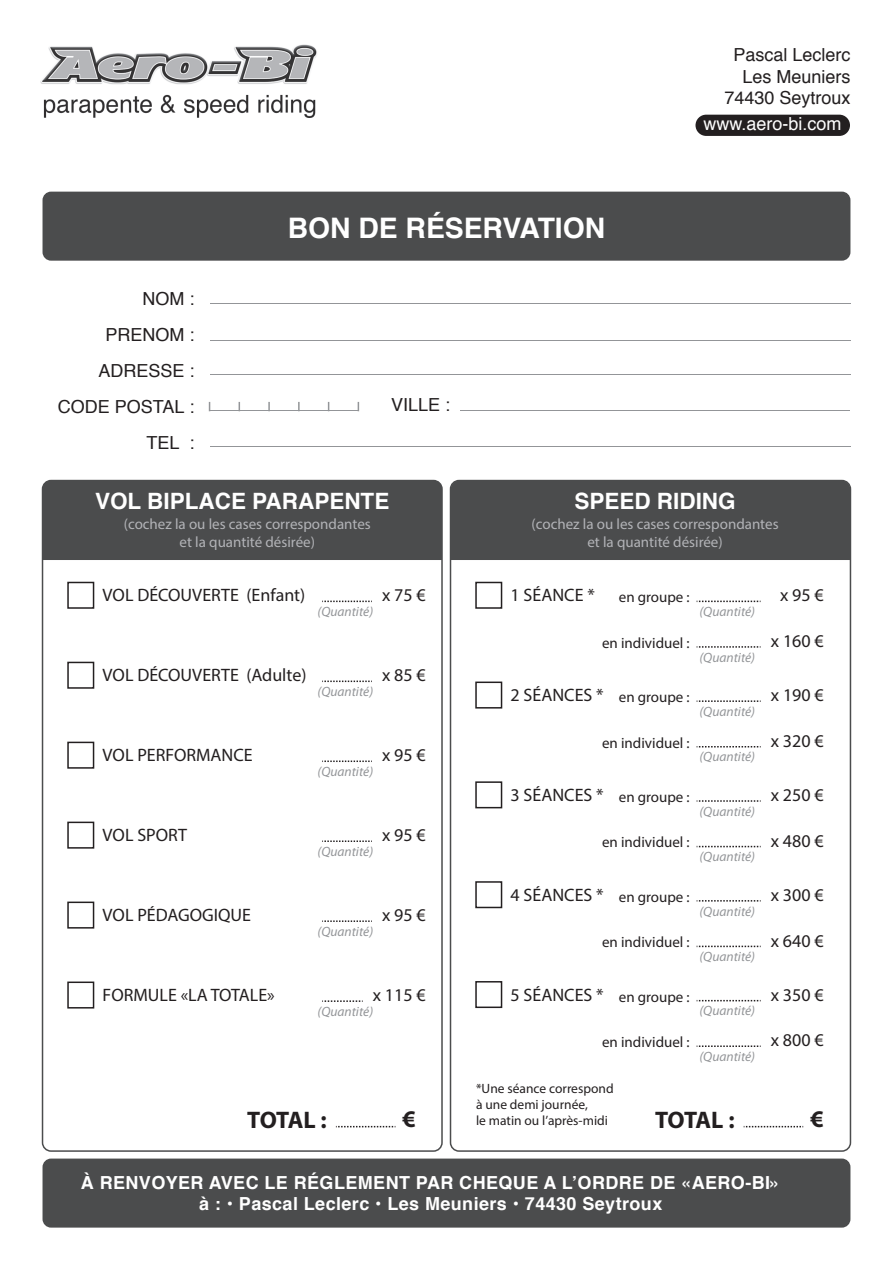
<style>
.page{position:relative;width:893px;height:1263px;background:#fff}
.page>*{position:absolute;margin:0;border:0;box-sizing:border-box;transform-origin:0 0}
.t1{font:700 28.35px "Helvetica";color:#fff}
.t2{font:700 24px "Myriad Pro";letter-spacing:-.03em;color:#231f20}
.t3{font:700 22.5px "Helvetica";color:#fff}
.t4{font:18px "Myriad Pro";color:#231f20}
.t5{font:700 18px/21.6px "Helvetica";letter-spacing:.025em;color:#fff;text-align:center}
.t6{font:18px/36px "Helvetica";color:#231f20;text-align:right}
.t7{font:18px "Helvetica";color:#fff}
.t8{font:15px "Myriad Pro";color:#231f20}
.t9{font:15px/18px "Myriad Pro";color:#b2b3b7;text-align:center}
.t10{font:italic 13.5px "Myriad Pro";color:#939598}
.t11{font:13.5px/16.2px "Myriad Pro";color:#231f20}
</style>
<div class="page">
<img style="left:40px;top:44px;width:812px;height:1184px">
<div style="left:43px;top:192px;width:807px;height:69px;background:#4b4c4d;border-radius:9px"></div>
<div style="left:43px;top:480px;width:399px;height:80px;background:#4b4c4d"></div>
<div style="left:451px;top:480px;width:399px;height:80px;background:#4b4c4d"></div>
<hr style="left:210px;top:303px;width:640px;height:1px;background:#939598">
<hr style="left:210px;top:340px;width:640px;height:1px;background:#939598">
<hr style="left:210px;top:374px;width:640px;height:1px;background:#939598">
<hr style="left:460px;top:410px;width:390px;height:1px;background:#939598">
<hr style="left:210px;top:410px;width:148px;height:1px;background:#939598">
<hr style="left:210px;top:446px;width:640px;height:1px;background:#939598">
<div style="left:695px;top:115px;width:155px;height:21px;background:#231f20;border-radius:11px"></div>
<svg style="left:268px;top:402px;width:2px;height:8px"></svg>
<svg style="left:298px;top:402px;width:2px;height:8px"></svg>
<div style="left:43px;top:1158px;width:807px;height:69px;background:#4b4c4d;border-radius:9px"></div>
<div style="left:42px;top:480px;width:401px;height:672px;border:2px solid #4b4c4d;border-radius:9px"></div>
<div style="left:450px;top:480px;width:401px;height:672px;border:2px solid #4b4c4d;border-radius:9px"></div>
<div style="left:475px;top:582px;width:27px;height:27px;border:2px solid #231f20"></div>
<div style="left:67px;top:582px;width:27px;height:27px;border:2px solid #231f20"></div>
<svg style="left:322px;top:601px;width:50px;height:1px"></svg>
<div style="left:67px;top:662px;width:27px;height:27px;border:2px solid #231f20"></div>
<svg style="left:322px;top:680px;width:50px;height:2px"></svg>
<div style="left:67px;top:742px;width:27px;height:27px;border:2px solid #231f20"></div>
<svg style="left:322px;top:760px;width:50px;height:2px"></svg>
<div style="left:67px;top:822px;width:27px;height:27px;border:2px solid #231f20"></div>
<svg style="left:322px;top:840px;width:50px;height:2px"></svg>
<svg style="left:336px;top:1126px;width:60px;height:1px"></svg>
<svg style="left:744px;top:1126px;width:59px;height:1px"></svg>
<div style="left:67px;top:901px;width:27px;height:27px;border:2px solid #231f20"></div>
<svg style="left:322px;top:920px;width:50px;height:2px"></svg>
<div style="left:67px;top:981px;width:27px;height:27px;border:2px solid #231f20"></div>
<svg style="left:322px;top:1000px;width:41px;height:2px"></svg>
<svg style="left:697px;top:601px;width:64px;height:1px"></svg>
<svg style="left:697px;top:646px;width:64px;height:2px"></svg>
<div style="left:475px;top:681px;width:27px;height:27px;border:2px solid #231f20"></div>
<svg style="left:697px;top:700px;width:64px;height:2px"></svg>
<svg style="left:697px;top:746px;width:64px;height:1px"></svg>
<div style="left:475px;top:781px;width:27px;height:27px;border:2px solid #231f20"></div>
<svg style="left:697px;top:800px;width:64px;height:2px"></svg>
<svg style="left:697px;top:846px;width:64px;height:1px"></svg>
<div style="left:475px;top:881px;width:27px;height:27px;border:2px solid #231f20"></div>
<svg style="left:697px;top:900px;width:64px;height:1px"></svg>
<svg style="left:697px;top:946px;width:64px;height:1px"></svg>
<div style="left:475px;top:981px;width:27px;height:27px;border:2px solid #231f20"></div>
<svg style="left:697px;top:1000px;width:64px;height:1px"></svg>
<svg style="left:697px;top:1045px;width:64px;height:2px"></svg>
<p class="t6" style="left:724px;top:44px;width:128px;line-height:21.6px">Pascal Leclerc<br>Les Meuniers<br>74430 Seytroux</p>
<p class="t6" style="left:58px;top:281px;width:138px">NOM :<br>PRENOM :<br>ADRESSE :<br>CODE POSTAL :<br>TEL :</p>
<h1 class="t1" style="left:288px;top:205px;width:319px">BON DE RÉSERVATION</h1>
<p class="t6" style="left:391px;top:387px;width:61px">VILLE :</p>
<p class="t7" style="left:703px;top:110px;width:140px">www.aero-bi.com</p>
<p class="t3" style="left:95px;top:483px;width:296px">VOL BIPLACE PARAPENTE</p>
<p class="t3" style="left:574px;top:483px;width:163px">SPEED RIDING</p>
<p class="t9" style="left:124px;top:515px;width:249px">(cochez la ou les cases correspondantes et la quantité désirée)</p>
<p class="t9" style="left:532px;top:515px;width:249px">(cochez la ou les cases correspondantes et la quantité désirée)</p>
<p class="t4" style="left:103px;top:584px;width:204px">VOL DÉCOUVERTE (Enfant)</p>
<p class="t4" style="left:382px;top:584px;width:45px">x 75 €</p>
<p class="t4" style="left:511px;top:584px;width:86px">1 SÉANCE *</p>
<p class="t10" style="left:318px;top:603px;width:57px">(Quantité)</p>
<p class="t8" style="left:619px;top:588px;width:72px">en groupe :</p>
<p class="t10" style="left:700px;top:603px;width:57px">(Quantité)</p>
<p class="t4" style="left:780px;top:584px;width:45px">x 95 €</p>
<p class="t4" style="left:771px;top:630px;width:54px">x 160 €</p>
<p class="t8" style="left:602px;top:633px;width:89px">en individuel :</p>
<p class="t4" style="left:511px;top:684px;width:95px">2 SÉANCES *</p>
<p class="t10" style="left:700px;top:649px;width:57px">(Quantité)</p>
<p class="t4" style="left:103px;top:664px;width:205px">VOL DÉCOUVERTE (Adulte)</p>
<p class="t4" style="left:382px;top:664px;width:45px">x 85 €</p>
<p class="t10" style="left:318px;top:683px;width:57px">(Quantité)</p>
<p class="t4" style="left:771px;top:684px;width:54px">x 190 €</p>
<p class="t4" style="left:771px;top:730px;width:54px">x 320 €</p>
<p class="t8" style="left:619px;top:688px;width:72px">en groupe :</p>
<p class="t10" style="left:700px;top:703px;width:57px">(Quantité)</p>
<p class="t8" style="left:602px;top:733px;width:89px">en individuel :</p>
<p class="t4" style="left:511px;top:784px;width:95px">3 SÉANCES *</p>
<p class="t4" style="left:103px;top:744px;width:152px">VOL PERFORMANCE</p>
<p class="t4" style="left:382px;top:744px;width:45px">x 95 €</p>
<p class="t10" style="left:318px;top:763px;width:57px">(Quantité)</p>
<p class="t10" style="left:700px;top:749px;width:57px">(Quantité)</p>
<p class="t4" style="left:771px;top:784px;width:54px">x 250 €</p>
<p class="t4" style="left:771px;top:830px;width:54px">x 480 €</p>
<p class="t8" style="left:619px;top:787px;width:72px">en groupe :</p>
<p class="t10" style="left:700px;top:803px;width:57px">(Quantité)</p>
<p class="t4" style="left:103px;top:824px;width:86px">VOL SPORT</p>
<p class="t4" style="left:382px;top:824px;width:45px">x 95 €</p>
<p class="t10" style="left:318px;top:843px;width:57px">(Quantité)</p>
<p class="t8" style="left:602px;top:833px;width:89px">en individuel :</p>
<p class="t4" style="left:511px;top:884px;width:95px">4 SÉANCES *</p>
<p class="t10" style="left:700px;top:848px;width:57px">(Quantité)</p>
<p class="t4" style="left:771px;top:884px;width:54px">x 300 €</p>
<p class="t4" style="left:771px;top:930px;width:54px">x 640 €</p>
<p class="t8" style="left:619px;top:887px;width:72px">en groupe :</p>
<p class="t10" style="left:700px;top:903px;width:57px">(Quantité)</p>
<p class="t4" style="left:103px;top:904px;width:150px">VOL PÉDAGOGIQUE</p>
<p class="t4" style="left:382px;top:904px;width:45px">x 95 €</p>
<p class="t10" style="left:318px;top:923px;width:57px">(Quantité)</p>
<p class="t8" style="left:602px;top:933px;width:89px">en individuel :</p>
<p class="t4" style="left:511px;top:983px;width:95px">5 SÉANCES *</p>
<p class="t10" style="left:700px;top:948px;width:57px">(Quantité)</p>
<p class="t4" style="left:771px;top:983px;width:54px">x 350 €</p>
<p class="t4" style="left:771px;top:1029px;width:54px">x 800 €</p>
<p class="t4" style="left:103px;top:984px;width:174px">FORMULE «LA TOTALE»</p>
<p class="t4" style="left:373px;top:984px;width:54px">x 115 €</p>
<p class="t10" style="left:318px;top:1003px;width:57px">(Quantité)</p>
<p class="t8" style="left:619px;top:987px;width:72px">en groupe :</p>
<p class="t10" style="left:700px;top:1002px;width:57px">(Quantité)</p>
<p class="t8" style="left:602px;top:1033px;width:89px">en individuel :</p>
<p class="t11" style="left:476px;top:1080px;width:139px">*Une séance correspond à une demi journée,<br>le matin ou l’après-midi</p>
<p class="t10" style="left:700px;top:1048px;width:57px">(Quantité)</p>
<h2 class="t2" style="left:247px;top:1104px;width:81px">TOTAL :</h2>
<h2 class="t2" style="left:403px;top:1103px;width:15px">€</h2>
<h2 class="t2" style="left:655px;top:1104px;width:81px">TOTAL :</h2>
<h2 class="t2" style="left:810px;top:1103px;width:15px">€</h2>
<p class="t5" style="left:81px;top:1172px;width:701px">À RENVOYER AVEC LE RÉGLEMENT PAR CHEQUE A L’ORDRE DE «AERO-BI» à : • Pascal Leclerc • Les Meuniers • 74430 Seytroux</p>
</div>
